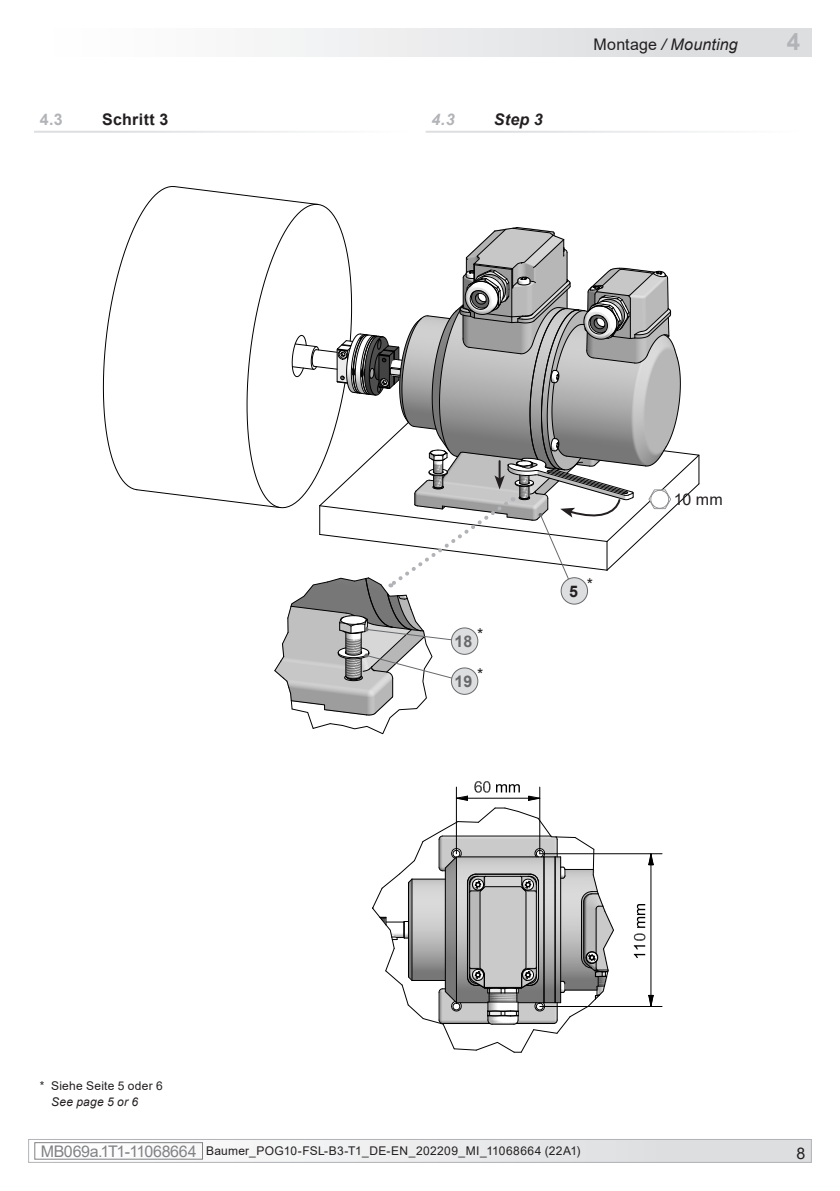
<style>
.page{position:relative;width:840px;height:1191px;background:#fff}
.page>*{position:absolute;margin:0;border:0;box-sizing:border-box;transform-origin:0 0}
.t1{font:700 24px "Arial";color:#b2b3b7}
.t2{font:italic 16px "Arial";letter-spacing:.01em;color:#231f20}
.DE_links{font:16px "Arial";color:#231f20}
.Kapitel_1-1_DE{font:700 16px "Arial";letter-spacing:.02em;color:#231f20}
.Kapitel_1-1_EN{font:italic 700 16px "Arial";color:#231f20}
.Bezugszahl_Option{font:700 16px "Arial";color:#67696b}
.Kapitel_1-1_DE-2{font:700 16px "Arial";color:#b2b3b7}
.Kapitel_1-1_EN-2{font:italic 700 16px "Arial";color:#b2b3b7}
.Bezugszahl_Inhalt{font:700 16px "Arial";color:#231f20}
.t3{font:12px/16px "Arial";letter-spacing:.025em;color:#231f20}
.s1{font-style:normal}
.s2{font-style:italic}
.s3{font-size:16px;color:#808285}
</style>
<div class="page">
<div style="left:28px;top:28px;width:783px;height:29px;background:linear-gradient(to right,#fff,#d8d9dc)"></div>
<div style="left:29px;top:1139px;width:781px;height:23px;background:linear-gradient(to right,#f8f8f8,#dbdddf)"></div>
<div style="left:35px;top:1142px;width:168px;height:17px;border:1px solid #808285"></div>
<div style="left:28px;top:1139px;width:783px;height:23px;border:1px solid #b2b3b7"></div>
<svg style="left:372px;top:807px;width:242px;height:246px"></svg>
<svg style="left:474px;top:781px;width:45px;height:12px"></svg>
<svg style="left:455px;top:795px;width:13px;height:6px"></svg>
<svg style="left:527px;top:795px;width:14px;height:6px"></svg>
<hr style="left:467px;top:798px;width:61px;height:1px;background:#000">
<hr style="left:539px;top:787px;width:1px;height:66px;background:#000">
<hr style="left:456px;top:787px;width:1px;height:66px;background:#000">
<svg style="left:633px;top:904px;width:12px;height:54px"></svg>
<svg style="left:648px;top:994px;width:5px;height:12px"></svg>
<svg style="left:648px;top:854px;width:5px;height:11px"></svg>
<hr style="left:650px;top:865px;width:1px;height:130px;background:#000">
<hr style="left:539px;top:853px;width:122px;height:1px;background:#000">
<hr style="left:539px;top:1006px;width:122px;height:1px;background:#000">
<svg style="left:103px;top:186px;width:596px;height:548px"></svg>
<p class="Kapitel_1-1_DE-2" style="left:40px;top:108px;width:24px">4.3</p>
<p class="Kapitel_1-1_DE" style="left:102px;top:108px;width:68px">Schritt 3</p>
<p class="Kapitel_1-1_EN-2" style="left:431px;top:109px;width:25px">4.3</p>
<p class="Kapitel_1-1_EN" style="left:493px;top:109px;width:50px">Step 3</p>
<h2 class="t2" style="left:593px;top:34px;width:146px"><span class="s1">Montage</span> / Mounting</h2>
<h1 class="t1" style="left:786px;top:24px;width:15px">4</h1>
<p class="DE_links" style="left:477px;top:623px;width:8px">*</p>
<p class="Bezugszahl_Option" style="left:454px;top:630px;width:19px">18</p>
<p class="DE_links" style="left:477px;top:663px;width:8px">*</p>
<p class="Bezugszahl_Option" style="left:454px;top:670px;width:19px">19</p>
<p class="Bezugszahl_Inhalt" style="left:569px;top:580px;width:10px">5</p>
<p class="DE_links" style="left:586px;top:573px;width:8px">*</p>
<p class="DE_links" style="left:673px;top:488px;width:50px">10 mm</p>
<p class="t3" style="left:51px;top:1077px;width:113px;text-indent:-11px">* Siehe Seite 5 oder 6<br><span class="s2">See page 5 or 6</span></p>
<p class="t3" style="left:41px;top:1143px;width:541px"><span class="s3">MB069a.1T1 - 11068664</span> Baumer_POG10-FSL-B3-T1_DE-EN_202209_MI_11068664 (22A1)</p>
<h2 class="DE_links" style="left:796px;top:1142px;width:10px">8</h2>
</div>
